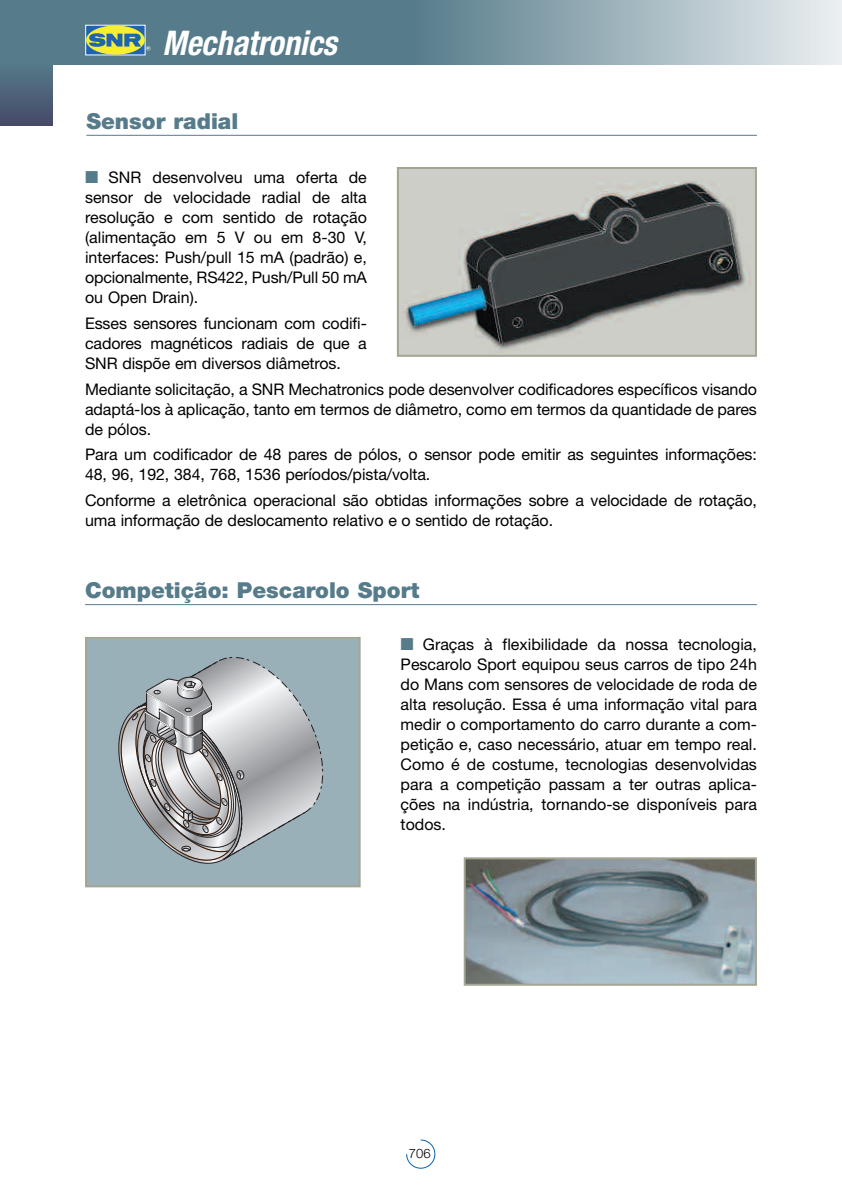
<style>
.page{position:relative;width:842px;height:1191px;background:#fff}
.page>*{position:absolute;margin:0;border:0;box-sizing:border-box;transform-origin:0 0}
.t1{font:italic 700 condensed 34px "Helvetica Neue";color:#fff;scale:.95 1}
.t2{font:900 22px "Helvetica Neue";color:#567b8a}
.t3{font:16px/20px "Helvetica Neue";letter-spacing:-.005em;color:#000;text-align:justify}
.t4{font:300 13px "Helvetica Neue";color:#000}
.s1{font-family:"European Pi Three";color:#567b8a}
</style>
<div class="page">
<div style="left:0;top:63px;width:53px;height:62px;background:linear-gradient(to bottom,#557a89,#464b68)"></div>
<div style="left:412px;top:0;width:430px;height:64px;background:linear-gradient(to right,#567b8a,#ecf0f2)"></div>
<div style="left:0;top:0;width:413px;height:64px;background:#567b8a"></div>
<svg style="left:406px;top:1139px;width:29px;height:29px"></svg>
<div style="left:86px;top:25px;width:59px;height:30px;background:#2064b1"></div>
<div style="left:86px;top:25px;width:59px;height:30px;background:#f6ee31;border-radius:50%"></div>
<svg style="left:89px;top:33px;width:61px;height:17px"></svg>
<hr style="left:86px;top:135px;width:671px;height:1px;background:#567b8a">
<img style="left:467px;top:860px;width:287px;height:122px">
<div style="left:464px;top:857px;width:293px;height:128px;border:2px solid #a3a592"></div>
<img style="left:400px;top:170px;width:354px;height:184px">
<div style="left:397px;top:167px;width:360px;height:190px;border:2px solid #a3a592"></div>
<hr style="left:85px;top:604px;width:672px;height:1px;background:#567b8a">
<div style="left:87px;top:639px;width:272px;height:246px;background:#9ab0b9"></div>
<svg style="left:118px;top:657px;width:205px;height:207px"></svg>
<div style="left:85px;top:637px;width:276px;height:250px;border:2px solid #a3a592"></div>
<h1 class="t1" style="left:162px;top:31px;width:185px">Mechatronics</h1>
<h2 class="t2" style="left:86px;top:113px;width:153px">Sensor radial</h2>
<p class="t3" style="left:85px;top:169px;width:283px"><span class="s1">-</span> SNR desenvolveu uma oferta de sensor de velocidade radial de alta resolução e com sentido de rotação (alimentação em 5 V ou em 8-30 V, interfaces: Push/pull 15 mA (padrão) e, opcionalmente, RS422, Push/Pull 50 mA ou Open Drain).</p>
<p class="t3" style="left:85px;top:315px;width:283px">Esses sensores funcionam com codifi&shy;cadores magnéticos radiais de que a SNR dispõe em diversos diâmetros.</p>
<p class="t3" style="left:85px;top:380px;width:673px">Mediante solicitação, a SNR Mechatronics pode desenvolver codificadores específicos visando adaptá-los à aplicação, tanto em termos de diâmetro, como em termos da quantidade de pares de pólos.</p>
<p class="t3" style="left:85px;top:446px;width:673px">Para um codificador de 48 pares de pólos, o sensor pode emitir as seguintes informações:<br>48, 96, 192, 384, 768, 1536 períodos/pista/volta.</p>
<p class="t3" style="left:85px;top:492px;width:673px">Conforme a eletrônica operacional são obtidas informações sobre a velocidade de rotação, uma informação de deslocamento relativo e o sentido de rotação.</p>
<h2 class="t2" style="left:85px;top:583px;width:336px">Competição: Pescarolo Sport</h2>
<p class="t3" style="left:401px;top:635px;width:358px"><span class="s1">-</span> Graças à flexibilidade da nossa tecnologia, Pescarolo Sport equipou seus carros de tipo 24h do Mans com sensores de velocidade de roda de alta resolução. Essa é uma informação vital para medir o comportamento do carro durante a com&shy;petição e, caso necessário, atuar em tempo real.<br>Como é de costume, tecnologias desenvolvidas para a competição passam a ter outras aplica&shy;ções na indústria, tornando-se disponíveis para todos.</p>
<p class="t4" style="left:409px;top:1148px;width:23px">706</p>
</div>
